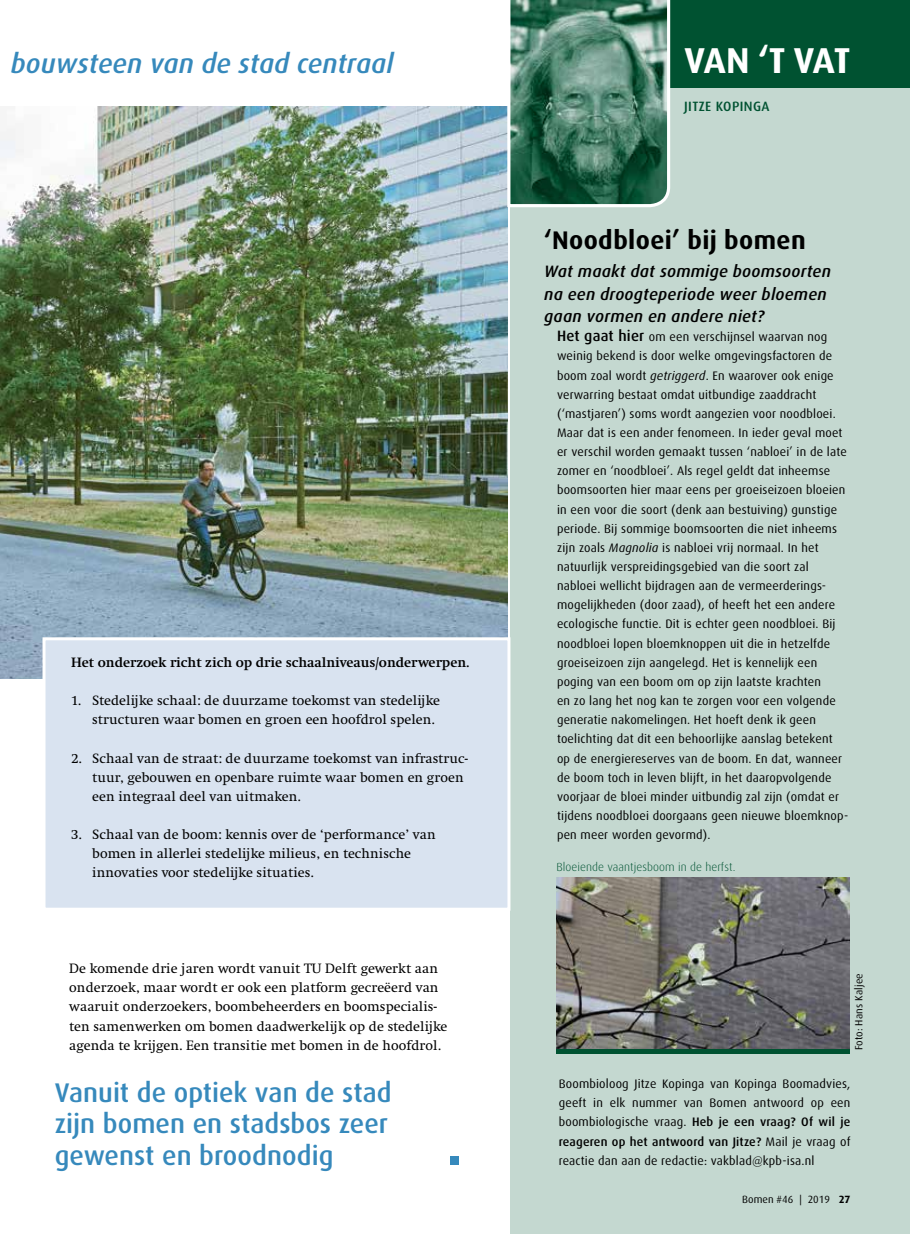
<style>
.page{position:relative;width:910px;height:1234px;background:#fff}
.page>*{position:absolute;margin:0;border:0;box-sizing:border-box;transform-origin:0 0}
.t1{font:700 36px "Dax";letter-spacing:-.035em;color:#fff}
.t2{font:500 27px/31.5px "Dax";color:#3689bc}
.t3{font:italic 500 27px "Dax";letter-spacing:.005em;color:#3689bc}
.t4{font:700 25.5px "Dax";letter-spacing:.015em;color:#000}
.t5{font:italic 500 16.5px/22.5px "Dax";letter-spacing:.015em;color:#000}
.t6{font:14.1px/19.2px "Swift EF";letter-spacing:.005em;color:#000}
.t7{font:700 14.1px "Swift EF";color:#000}
.t8{font:500 13.5px "Dax";letter-spacing:.03em;color:#005231}
.t9{font:12.3px/19.2px "Dax";letter-spacing:.015em;color:#000;text-align:justify}
.t10{font:300 11.7px "Dax";letter-spacing:.005em;color:#005231}
.t11{font:10.5px "Dax";letter-spacing:.005em;color:#000}
.s1{font-weight:500;font-size:15px}
.s2{font-style:italic}
.s3{font-weight:500}
.s4{font-weight:700}
</style>
<div class="page">
<div style="left:510px;top:0;width:400px;height:1233px;background:#c4d8d0"></div>
<img style="left:556px;top:877px;width:294px;height:172px">
<img style="left:0;top:106px;width:507px;height:572px">
<div style="left:510px;top:0;width:400px;height:88px;background:#005231"></div>
<svg style="left:506px;top:0;width:165px;height:209px;background:#52826f"></svg>
<hr style="left:556px;top:1049px;width:294px;height:4px;background:#005231">
<div style="left:44px;top:638px;width:465px;height:271px;background:#d9e3f0"></div>
<div style="left:43px;top:637px;width:467px;height:273px;border:3px solid #fff"></div>
<div style="left:451px;top:1155px;width:8px;height:9px;background:#3689bc"></div>
<h2 class="t3" style="left:11px;top:49px;width:384px">bouwsteen van de stad centraal</h2>
<p class="t7" style="left:71px;top:654px;width:400px">Het onderzoek richt zich op drie schaalniveaus/onderwerpen.</p>
<p class="t6" style="left:92px;top:691px;width:349px;text-indent:-21px">1. Stedelijke schaal: de duurzame toekomst van stedelijke structuren waar bomen en groen een hoofdrol spelen.</p>
<p class="t6" style="left:92px;top:748px;width:377px;text-indent:-21px">2. Schaal van de straat: de duurzame toekomst van infrastruc&shy;tuur, gebouwen en openbare ruimte waar bomen en groen een integraal deel van uitmaken.</p>
<p class="t6" style="left:92px;top:825px;width:345px;text-indent:-21px">3. Schaal van de boom: kennis over de ‘performance’ van bomen in allerlei stedelijke milieus, en technische innovaties voor stedelijke situaties.</p>
<p class="t6" style="left:69px;top:959px;width:380px">De komende drie jaren wordt vanuit TU Delft gewerkt aan onderzoek, maar wordt er ook een platform gecreëerd van waaruit onderzoekers, boombeheerders en boomspecialis&shy;ten samenwerken om bomen daadwerkelijk op de stedelijke agenda te krijgen. Een transitie met bomen in de hoofdrol.</p>
<h2 class="t2" style="left:55px;top:1076px;width:339px">Vanuit de optiek van de stad zijn bomen en stadsbos zeer gewenst en broodnodig</h2>
<h1 class="t1" style="left:685px;top:40px;width:167px">VAN ‘T VAT</h1>
<p class="t8" style="left:684px;top:99px;width:87px">JITZE KOPINGA</p>
<h3 class="t4" style="left:544px;top:225px;width:263px">‘Noodbloei’ bij bomen</h3>
<h3 class="t5" style="left:544px;top:260px;width:288px">Wat maakt dat sommige boomsoorten na een droogteperiode weer bloemen gaan vormen en andere niet?</h3>
<p class="t9" style="left:557px;top:327px;width:293px;text-align:left"><span class="s1">Het gaat hier</span> om een verschijnsel waarvan nog weinig bekend is door welke omgevingsfactoren de boom zoal wordt <span class="s2">getriggerd</span>. En waarover ook enige verwarring bestaat omdat uitbundige zaaddracht (‘mastjaren’) soms wordt aangezien voor noodbloei.<br>Maar dat is een ander fenomeen. In ieder geval moet er verschil worden gemaakt tussen ‘nabloei’ in de late zomer en ‘noodbloei’. Als regel geldt dat inheemse boomsoorten hier maar eens per groeiseizoen bloeien in een voor die soort (denk aan bestuiving) gunstige periode. Bij sommige boomsoorten die niet inheems zijn zoals <span class="s2">Magnolia</span> is nabloei vrij normaal. In het natuurlijk verspreidingsgebied van die soort zal nabloei wellicht bijdragen aan de vermeerderings&shy;mogelijkheden (door zaad), of heeft het een andere ecologische functie. Dit is echter geen noodbloei. Bij noodbloei lopen bloemknoppen uit die in hetzelfde groeiseizoen zijn aangelegd. Het is kennelijk een poging van een boom om op zijn laatste krachten<br>en zo lang het nog kan te zorgen voor een volgende generatie nakomelingen. Het hoeft denk ik geen toelichting dat dit een behoorlijke aanslag betekent op de energiereserves van de boom. En dat, wanneer de boom toch in leven blijft, in het daaropvolgende voorjaar de bloei minder uitbundig zal zijn (omdat er tijdens noodbloei doorgaans geen nieuwe bloemknop&shy;pen meer worden gevormd).</p>
<p class="t10" style="left:556px;top:860px;width:181px">Bloeiende vaantjesboom in de herfst.</p>
<p class="t11" style="left:853px;top:1050px;width:78px;rotate:-90deg">Foto: Hans Kaljee</p>
<p class="t9" style="left:559px;top:1073px;width:293px">Boombioloog Jitze Kopinga van Kopinga Boomadvies, geeft in elk nummer van Bomen antwoord op een boombiologische vraag. <span class="s3">Heb je een vraag? Of wil je reageren op het antwoord van Jitze?</span> Mail je vraag of reactie dan aan de redactie: vakblad@kpb-isa.nl</p>
<p class="t11" style="left:742px;top:1193px;width:110px">Bomen #46 | 2019 <span class="s4">27</span></p>
</div>
